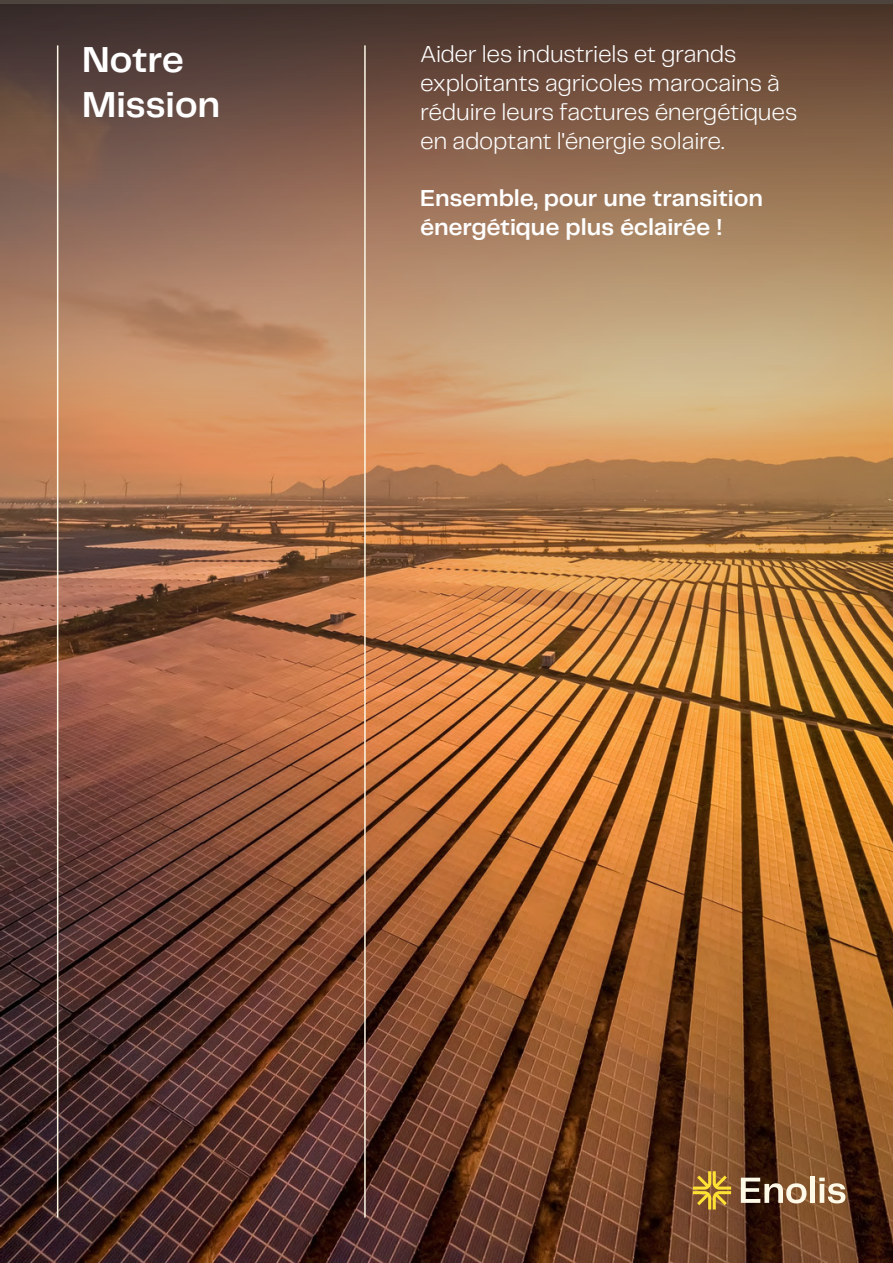
<style>
.page{position:relative;width:893px;height:1263px;background:#fff}
.page>*{position:absolute;margin:0;border:0;box-sizing:border-box;transform-origin:0 0}
.t1{font:600 37.5px/45px "Telegraf";letter-spacing:-.005em;color:#fff}
.t2{font:300 24px/28.8px "Telegraf";letter-spacing:-.01em;color:#fff}
.t3{font:600 24px/28.8px "Telegraf";letter-spacing:-.01em;color:#fff}
</style>
<div class="page">
<img style="left:0;top:888px;width:893px;height:375px">
<img style="left:0;top:0;width:893px;height:888px">
<hr style="left:57px;top:45px;width:1px;height:1172px;background:#fef8e6">
<hr style="left:364px;top:45px;width:2px;height:1172px;background:#fef8e6">
<svg style="left:741px;top:1178px;width:65px;height:25px;background:#9a836e"></svg>
<div style="left:810px;top:1176px;width:5px;height:27px;background:#fef8e6"></div>
<svg style="left:819px;top:1178px;width:26px;height:25px"></svg>
<svg style="left:693px;top:1171px;width:38px;height:38px"></svg>
<h1 class="t1" style="left:82px;top:36px;width:140px">Notre<br>Mission</h1>
<p class="t2" style="left:420px;top:39px;width:379px">Aider les industriels et grands exploitants agricoles marocains à réduire leurs factures énergétiques en adoptant l'énergie solaire.</p>
<p class="t3" style="left:420px;top:183px;width:344px">Ensemble, pour une transition énergétique plus éclairée !</p>
</div>
